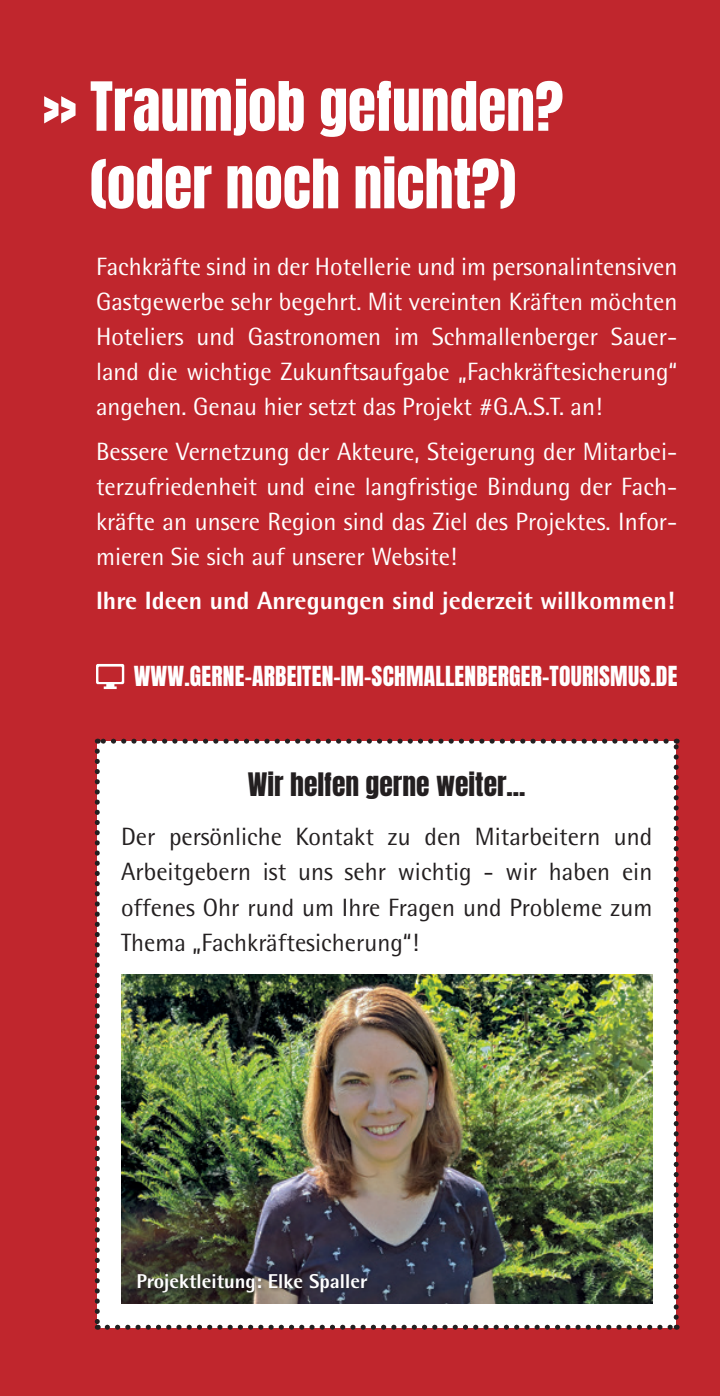
<style>
.page{position:relative;width:720px;height:1396px;background:#fff}
.page>*{position:absolute;margin:0;border:0;box-sizing:border-box;transform-origin:0 0}
.t1{font:57.5px/77.5px "Anton";color:#fff;text-align:center}
.t2{font:27.5px "Anton";color:#231f20}
.t3{font:25px/35px "Rotis Semi Sans Std";color:#fff;text-align:justify}
.t4{font:25px/35px "Rotis Semi Sans Std";color:#231f20;text-align:justify}
.t5{font:800 25px "Rotis Semi Sans Std";color:#fff}
.t6{font:23.5px "Anton";letter-spacing:.01em;color:#fff}
.t7{font:800 20px "Rotis Semi Sans Std";color:#fff}
</style>
<div class="page">
<div style="left:0;top:0;width:719px;height:1395px;background:#c0262d"></div>
<hr style="left:719px;top:0;width:1px;height:1395px;background:#d1d2d4">
<svg style="left:96px;top:664px;width:28px;height:25px"></svg>
<div style="left:97px;top:741px;width:579px;height:585px;background:#fff"></div>
<svg style="left:95px;top:751px;width:5px;height:578px"></svg>
<svg style="left:107px;top:1324px;width:570px;height:5px"></svg>
<svg style="left:673px;top:738px;width:5px;height:578px"></svg>
<svg style="left:97px;top:738px;width:569px;height:5px"></svg>
<img style="left:121px;top:974px;width:531px;height:329px">
<div style="left:137px;top:1272px;width:235px;height:24px;background:#231f20;opacity:.5"></div>
<h1 class="t1" style="left:43px;top:72px;width:522px">›› Traumjob gefunden? (oder noch nicht?)</h1>
<p class="t3" style="left:96px;top:249px;width:582px">Fachkräfte sind in der Hotellerie und im personalintensiven Gastgewerbe sehr begehrt. Mit vereinten Kräften möchten Hoteliers und Gastronomen im Schmallenberger Sauer&shy;land die wichtige Zukunftsaufgabe „Fachkräftesicherung“ angehen. Genau hier setzt das Projekt #G.A.S.T. an!</p>
<p class="t3" style="left:96px;top:433px;width:582px">Bessere Vernetzung der Akteure, Steigerung der Mitarbei&shy;terzufriedenheit und eine langfristige Bindung der Fach&shy;kräfte an unsere Region sind das Ziel des Projektes. Infor&shy;mieren Sie sich auf unserer Website!</p>
<p class="t5" style="left:96px;top:585px;width:580px">Ihre Ideen und Anregungen sind jederzeit willkommen!</p>
<p class="t6" style="left:134px;top:663px;width:545px">WWW.GERNE-ARBEITEN-IM-SCHMALLENBERGER-TOURISMUS.DE</p>
<p class="t2" style="left:248px;top:770px;width:279px">Wir helfen gerne weiter...</p>
<p class="t4" style="left:121px;top:819px;width:532px">Der persönliche Kontakt zu den Mitarbeitern und Arbeitgebern ist uns sehr wichtig - wir haben ein offenes Ohr rund um Ihre Fragen und Probleme zum Thema „Fachkräftesicherung“!</p>
<p class="t7" style="left:136px;top:1268px;width:232px">Projektleitung: Elke Spaller</p>
</div>
